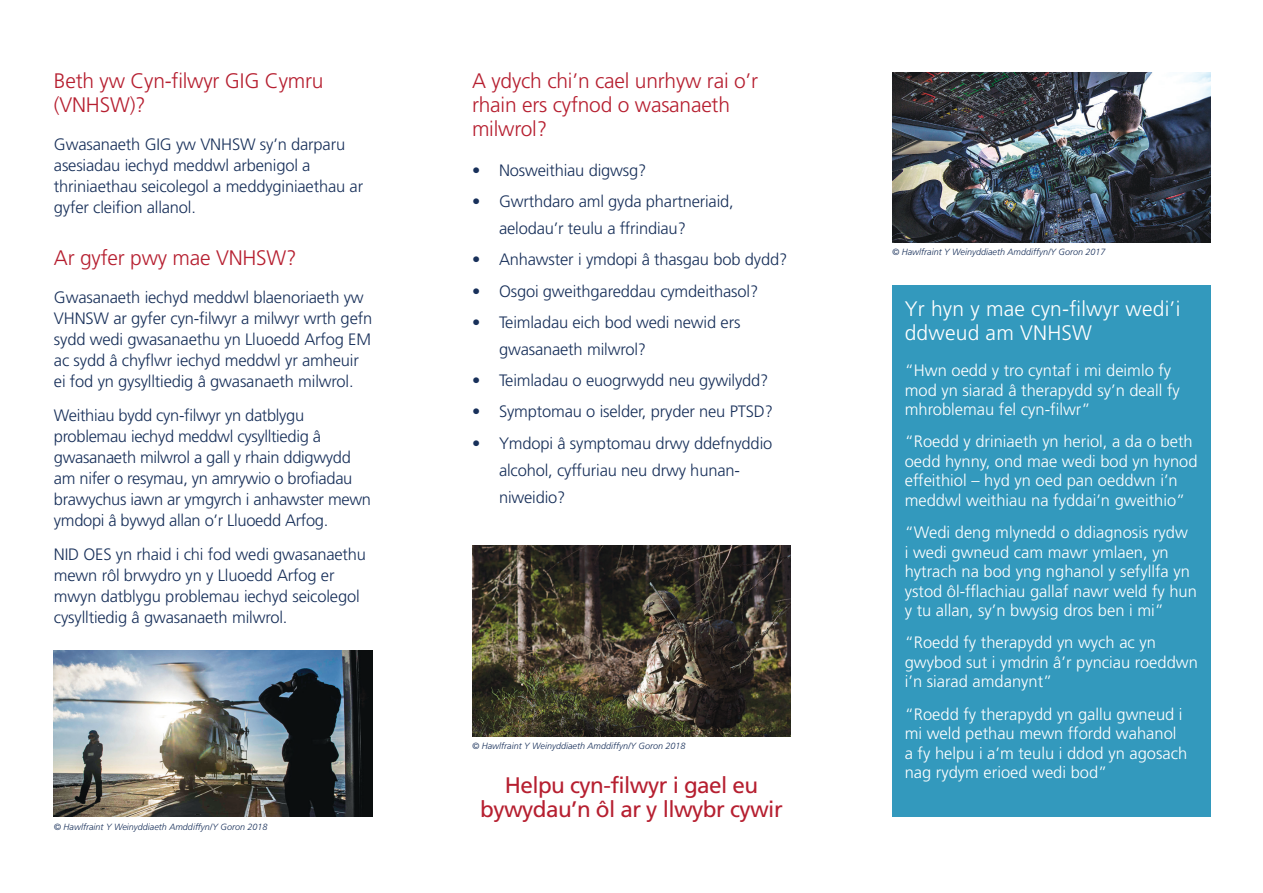
<style>
.page{position:relative;width:1263px;height:893px;background:#fff}
.page>*{position:absolute;margin:0;border:0;box-sizing:border-box;transform-origin:0 0}
.t1{font:22.5px/24px "Frutiger";letter-spacing:-.025em;color:#b61f30;text-align:center}
.t2{font:300 21px/24px "Frutiger";letter-spacing:-.01em;color:#b61f30}
.t3{font:300 21px/24px "Frutiger";letter-spacing:.01em;color:#fff}
.t4{font:300 16.5px/21px "Frutiger";letter-spacing:-.01em;color:#18305a}
.t5{font:300 16.5px/19.5px "Frutiger";color:#fff}
.t6{font:italic 300 9px "Frutiger";color:#18305a}
</style>
<div class="page">
<div style="left:892px;top:285px;width:319px;height:531px;background:#3399bd"></div>
<img style="left:472px;top:546px;width:319px;height:191px">
<img style="left:54px;top:651px;width:319px;height:165px">
<img style="left:892px;top:72px;width:319px;height:170px">
<p class="t2" style="left:54px;top:69px;width:271px">Beth yw Cyn-filwyr GIG Cymru (VNHSW)?</p>
<p class="t4" style="left:54px;top:134px;width:311px">Gwasanaeth GIG yw VNHSW sy’n darparu asesiadau iechyd meddwl arbenigol a thriniaethau seicolegol a meddyginiaethau ar gyfer cleifion allanol.</p>
<p class="t2" style="left:54px;top:246px;width:244px">Ar gyfer pwy mae VNHSW?</p>
<p class="t4" style="left:54px;top:287px;width:320px">Gwasanaeth iechyd meddwl blaenoriaeth yw VHNSW ar gyfer cyn-filwyr a milwyr wrth gefn sydd wedi gwasanaethu yn Lluoedd Arfog EM ac sydd â chyflwr iechyd meddwl yr amheuir ei fod yn gysylltiedig â gwasanaeth milwrol.</p>
<p class="t4" style="left:54px;top:405px;width:319px">Weithiau bydd cyn-filwyr yn datblygu problemau iechyd meddwl cysylltiedig â gwasanaeth milwrol a gall y rhain ddigwydd am nifer o resymau, yn amrywio o brofiadau brawychus iawn ar ymgyrch i anhawster mewn ymdopi â bywyd allan o’r Lluoedd Arfog.</p>
<p class="t4" style="left:54px;top:543px;width:314px">NID OES yn rhaid i chi fod wedi gwasanaethu mewn rôl brwydro yn y Lluoedd Arfog er mwyn datblygu problemau iechyd seicolegol cysylltiedig â gwasanaeth milwrol.</p>
<p class="t6" style="left:54px;top:821px;width:215px">© Hawlfraint Y Weinyddiaeth Amddiffyn/Y Goron 2018</p>
<p class="t2" style="left:472px;top:69px;width:288px">A ydych chi’n cael unrhyw rai o’r rhain ers cyfnod o wasanaeth milwrol?</p>
<p class="t4" style="left:472px;top:160px;width:176px">• Nosweithiau digwsg?</p>
<p class="t4" style="left:499px;top:188px;width:236px;line-height:27px;text-indent:-27px">• Gwrthdaro aml gyda phartneriaid, aelodau’r teulu a ffrindiau?</p>
<p class="t4" style="left:472px;top:249px;width:317px">• Anhawster i ymdopi â thasgau bob dydd?</p>
<p class="t4" style="left:472px;top:280px;width:288px">• Osgoi gweithgareddau cymdeithasol?</p>
<p class="t4" style="left:499px;top:309px;width:243px;line-height:27px;text-indent:-27px">• Teimladau eich bod wedi newid ers gwasanaeth milwrol?</p>
<p class="t4" style="left:472px;top:370px;width:298px">• Teimladau o euogrwydd neu gywilydd?</p>
<p class="t4" style="left:472px;top:401px;width:302px">• Symptomau o iselder, pryder neu PTSD?</p>
<p class="t4" style="left:499px;top:429px;width:275px;line-height:27px;text-indent:-27px">• Ymdopi â symptomau drwy ddefnyddio alcohol, cyffuriau neu drwy hunan&shy;niweidio?</p>
<p class="t6" style="left:472px;top:741px;width:215px">© Hawlfraint Y Weinyddiaeth Amddiffyn/Y Goron 2018</p>
<p class="t1" style="left:480px;top:773px;width:304px">Helpu cyn-filwyr i gael eu bywydau’n ôl ar y llwybr cywir</p>
<p class="t6" style="left:892px;top:246px;width:215px">© Hawlfraint Y Weinyddiaeth Amddiffyn/Y Goron 2017</p>
<p class="t3" style="left:905px;top:296px;width:277px">Yr hyn y mae cyn-filwyr wedi’i ddweud am VNHSW</p>
<p class="t5" style="left:905px;top:361px;width:277px">“Hwn oedd y tro cyntaf i mi deimlo fy mod yn siarad â therapydd sy’n deall fy mhroblemau fel cyn-filwr”</p>
<p class="t5" style="left:905px;top:432px;width:294px">“Roedd y driniaeth yn heriol, a da o beth oedd hynny, ond mae wedi bod yn hynod effeithiol – hyd yn oed pan oeddwn i’n meddwl weithiau na fyddai’n gweithio”</p>
<p class="t5" style="left:905px;top:523px;width:294px">“Wedi deng mlynedd o ddiagnosis rydw<br>i wedi gwneud cam mawr ymlaen, yn hytrach na bod yng nghanol y sefyllfa yn ystod ôl-fflachiau gallaf nawr weld fy hun y tu allan, sy’n bwysig dros ben i mi”</p>
<p class="t5" style="left:905px;top:633px;width:295px">“Roedd fy therapydd yn wych ac yn gwybod sut i ymdrin â’r pynciau roeddwn i’n siarad amdanynt”</p>
<p class="t5" style="left:905px;top:704px;width:284px">“Roedd fy therapydd yn gallu gwneud i mi weld pethau mewn ffordd wahanol a fy helpu i a’m teulu i ddod yn agosach nag rydym erioed wedi bod”</p>
</div>
